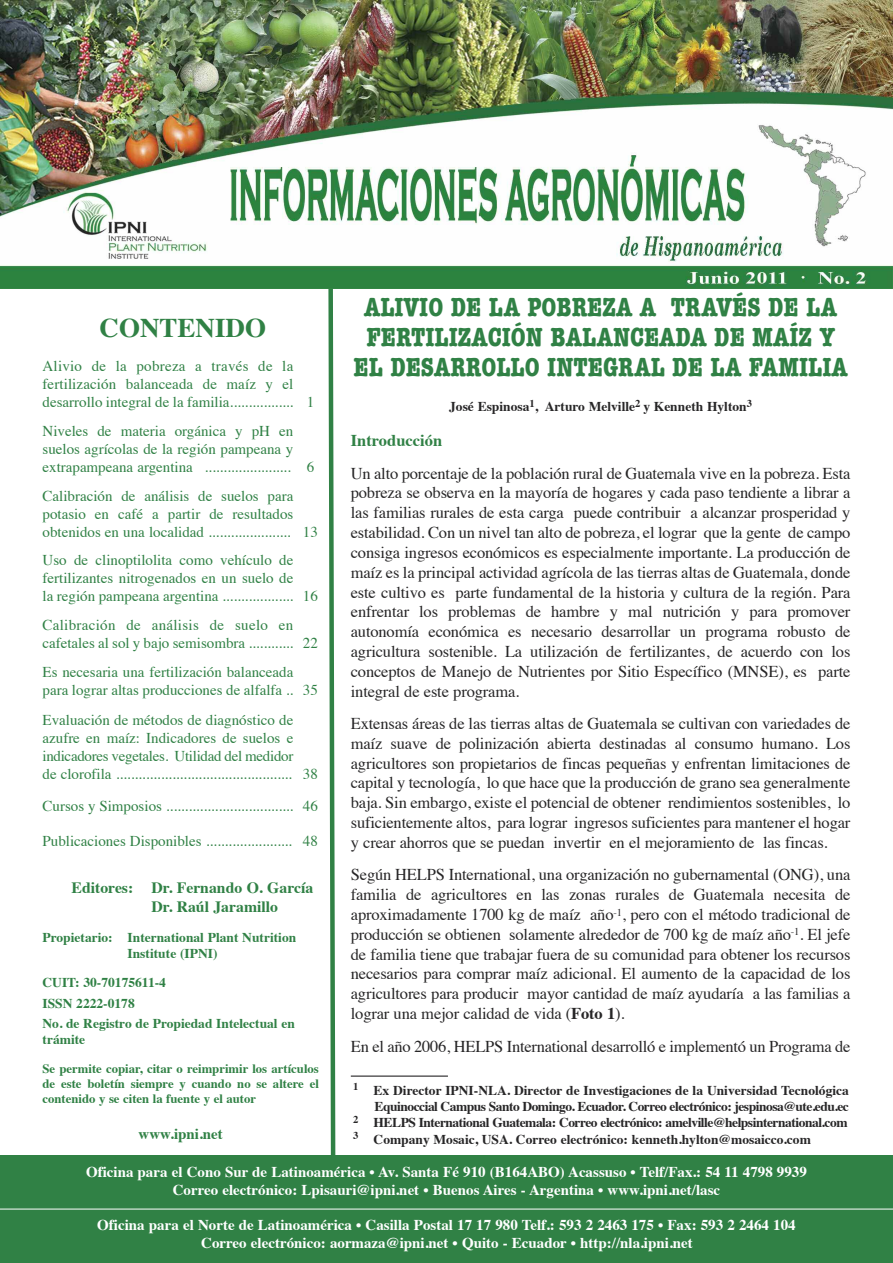
<style>
.page{position:relative;width:893px;height:1263px;background:#fff}
.page>*{position:absolute;margin:0;border:0;box-sizing:border-box;transform-origin:0 0}
.t1{font:700 condensed 27px/30px "American Typewriter";color:#308145;text-align:center}
.t2{font:700 27px "Times";color:#308145}
.t3{font:16.5px/19.8px "Times";letter-spacing:-.01em;color:#272627;text-align:justify}
.t4{font:700 16.5px "Times";color:#308145}
.t5{font:700 15.75px/18.9px "Times";color:#308145}
.t6{font:15px/18px "Times";color:#308145}
.t7{font:700 15px/18px "Times";color:#fff;text-align:center}
.t8{font:700 15px "Times";color:#308145}
.t9{font:700 13.5px "Times";color:#272627}
.t10{font:700 13.5px "Times";letter-spacing:-.035em;color:#272627}
.t11{font:700 13.5px/20.4px "Times";color:#308145;text-align:center}
.t12{font:700 12.75px/15.3px "Times";color:#308145;text-align:justify}
.s1{font-weight:700}
</style>
<div class="page">
<svg style="left:326px;top:289px;width:12px;height:867px"></svg>
<img style="left:0;top:0;width:892px;height:289px">
<hr style="left:351px;top:1075px;width:97px;height:2px;background:#272627">
<div style="left:0;top:1156px;width:893px;height:53px;background:#308145"></div>
<div style="left:0;top:1209px;width:893px;height:53px;background:#308145"></div>
<hr style="left:0;top:1209px;width:893px;height:1px;background:#fff">
<h1 class="t1" style="left:354px;top:292px;width:496px">ALIVIO DE LA POBREZA A TRAVÉS DE LA<br>FERTILIZACIÓN BALANCEADA DE MAÍZ Y<br>EL DESARROLLO INTEGRAL DE LA FAMILIA</h1>
<p class="t9" style="left:449px;top:401px;width:304px">José Espinosa<sup>1</sup>, Arturo Melville<sup>2</sup> y Kenneth Hylton<sup>3</sup></p>
<h1 class="t2" style="left:100px;top:316px;width:168px">CONTENIDO</h1>
<p class="t6" style="left:43px;top:358px;width:273px">Alivio de la pobreza a través de la fertilización balanceada de maíz y el desarrollo integral de la familia................. 1</p>
<p class="t6" style="left:43px;top:423px;width:273px">Niveles de materia orgánica y pH en suelos agrícolas de la región pampeana y extrapampeana argentina ....................... 6</p>
<p class="t6" style="left:43px;top:488px;width:277px">Calibración de análisis de suelos para potasio en café a partir de resultados obtenidos en una localidad ...................... 13</p>
<p class="t6" style="left:43px;top:552px;width:277px">Uso de clinoptilolita como vehículo de fertilizantes nitrogenados en un suelo de<br>la región pampeana argentina ................... 16</p>
<p class="t6" style="left:43px;top:617px;width:277px">Calibración de análisis de suelo en cafetales al sol y bajo semisombra ............ 22</p>
<p class="t6" style="left:43px;top:665px;width:277px">Es necesaria una fertilización balanceada para lograr altas producciones de alfalfa .. 35</p>
<p class="t6" style="left:43px;top:712px;width:277px">Evaluación de métodos de diagnóstico de azufre en maíz: Indicadores de suelos e indicadores vegetales. Utilidad del medidor<br>de clorofila ............................................... 38</p>
<p class="t6" style="left:43px;top:798px;width:277px">Cursos y Simposios .................................. 46</p>
<p class="t6" style="left:43px;top:833px;width:277px">Publicaciones Disponibles ....................... 48</p>
<p class="t4" style="left:351px;top:434px;width:93px">Introducción</p>
<p class="t3" style="left:351px;top:465px;width:501px">Un alto porcentaje de la población rural de Guatemala vive en la pobreza. Esta pobreza se observa en la mayoría de hogares y cada paso tendiente a librar a las familias rurales de esta carga puede contribuir a alcanzar prosperidad y estabilidad. Con un nivel tan alto de pobreza, el lograr que la gente de campo consiga ingresos económicos es especialmente importante. La producción de maíz es la principal actividad agrícola de las tierras altas de Guatemala, donde este cultivo es parte fundamental de la historia y cultura de la región. Para enfrentar los problemas de hambre y mal nutrición y para promover autonomía económica es necesario desarrollar un programa robusto de agricultura sostenible. La utilización de fertilizantes, de acuerdo con los conceptos de Manejo de Nutrientes por Sitio Específico (MNSE), es parte integral de este programa.</p>
<p class="t3" style="left:351px;top:715px;width:501px">Extensas áreas de las tierras altas de Guatemala se cultivan con variedades de maíz suave de polinización abierta destinadas al consumo humano. Los agricultores son propietarios de fincas pequeñas y enfrentan limitaciones de capital y tecnología, lo que hace que la producción de grano sea generalmente baja. Sin embargo, existe el potencial de obtener rendimientos sostenibles, lo suficientemente altos, para lograr ingresos suficientes para mantener el hogar y crear ahorros que se puedan invertir en el mejoramiento de las fincas.</p>
<p class="t3" style="left:351px;top:866px;width:501px">Según HELPS International, una organización no gubernamental (ONG), una familia de agricultores en las zonas rurales de Guatemala necesita de aproximadamente 1700 kg de maíz año<sup>-1</sup>, pero con el método tradicional de producción se obtienen solamente alrededor de 700 kg de maíz año<sup>-1</sup>. El jefe de familia tiene que trabajar fuera de su comunidad para obtener los recursos necesarios para comprar maíz adicional. El aumento de la capacidad de los agricultores para producir mayor cantidad de maíz ayudaría a las familias a lograr una mejor calidad de vida (<span class="s1">Foto 1</span>).</p>
<p class="t3" style="left:351px;top:1037px;width:501px">En el año 2006, HELPS International desarrolló e implementó un Programa de</p>
<p class="t5" style="left:152px;top:880px;width:163px;text-indent:-80px">Editores: Dr. Fernando O. García<br>Dr. Raúl Jaramillo</p>
<p class="t11" style="left:43px;top:931px;width:255px;line-height:16.2px">Propietario: International Plant Nutrition<br>Institute (IPNI)</p>
<p class="t11" style="left:43px;top:974px;width:254px;text-align:left">CUIT: 30-70175611-4<br>ISSN 2222-0178<br>No. de Registro de Propiedad Intelectual en</p>
<p class="t11" style="left:43px;top:1031px;width:44px">trámite</p>
<p class="t12" style="left:43px;top:1062px;width:278px">Se permite copiar, citar o reimprimir los artículos de este boletín siempre y cuando no se altere el contenido y se citen la fuente y el autor</p>
<p class="t8" style="left:139px;top:1128px;width:86px">www.ipni.net</p>
<p class="t7" style="left:86px;top:1164px;width:722px">Oficina para el Cono Sur de Latinoamérica • Av. Santa Fé 910 (B164ABO) Acassuso • Telf/Fax.: 54 11 4798 9939<br>Correo electrónico: Lpisauri@ipni.net • Buenos Aires - Argentina • www.ipni.net/lasc</p>
<p class="t7" style="left:97px;top:1217px;width:700px">Oficina para el Norte de Latinoamérica • Casilla Postal 17 17 980 Telf.: 593 2 2463 175 • Fax: 593 2 2464 104<br>Correo electrónico: aormaza@ipni.net • Quito - Ecuador • http://nla.ipni.net</p>
<p class="t9" style="left:353px;top:1085px;width:497px"><sup>1</sup> Ex Director IPNI-NLA. Director de Investigaciones de la Universidad Tecnológica</p>
<p class="t10" style="left:374px;top:1101px;width:476px">Equinoccial Campus Santo Domingo. Ecuador. Correo electrónico: jespinosa@ute.edu.ec</p>
<p class="t10" style="left:353px;top:1117px;width:496px"><sup>2</sup> HELPS International Guatemala: Correo electrónico: amelville@helpsinternational.com</p>
<p class="t9" style="left:353px;top:1133px;width:459px"><sup>3</sup> Company Mosaic, USA. Correo electrónico: kenneth.hylton@mosaicco.com</p>
</div>
